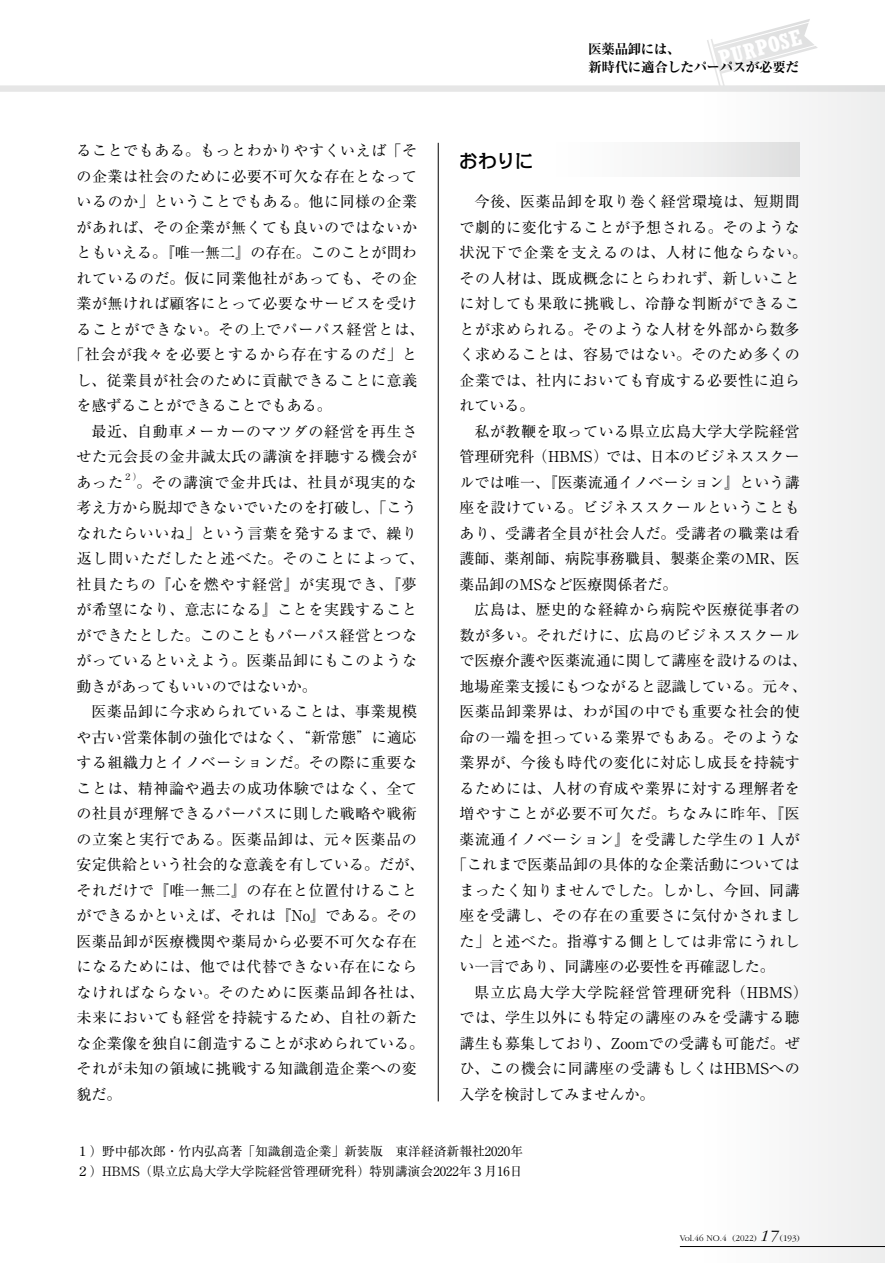
<style>
.page{position:relative;width:885px;height:1263px;background:#fff}
.page>*{position:absolute;margin:0;border:0;box-sizing:border-box;transform-origin:0 0}
.t1{font:700 condensed 22.05px "Rockwell";color:#fff}
.t2{font:500 18.75px "Kakumin Pro";color:#000}
.t3{font:15px/25.5px "Ryumin Pr 6 N";letter-spacing:.035em;color:#000}
.t4{font:15px "Ryumin Pr 6 N";letter-spacing:.01em;color:#000}
.t5{font:15px "Ryumin Pr 6 N";color:#000}
.t6{font:15px "Ryumin Pr 6 N";letter-spacing:.065em;color:#000}
.t7{font:15px "Ryumin Pr 6 N";letter-spacing:.06em;color:#000}
.t8{font:15px "Ryumin Pr 6 N";letter-spacing:.07em;color:#000}
.t9{font:15px "Ryumin Pr 6 N";letter-spacing:.075em;color:#000}
.t10{font:700 expanded 13.5px "Ryumin Pro";letter-spacing:-.025em;color:#000}
.t11{font:12.75px/20.9px "Ryumin Pr 6 N";color:#000}
.t12{font:300 9px "Garamond";color:#000}
.t13{font:8.7px "Ryumin Pr 6 N";color:#000}
.s1{font-style:italic;font-size:16.5px}
</style>
<div class="page">
<div style="left:693px;top:85px;width:191px;height:1178px;background:#f7f7f7"></div>
<hr style="left:679px;top:1246px;width:205px;height:1px;background:#000">
<hr style="left:438px;top:143px;width:1px;height:958px;background:#000">
<div style="left:459px;top:143px;width:340px;height:34px;background:linear-gradient(to right,#fff,#e4e4e4)"></div>
<svg style="left:707px;top:19px;width:111px;height:66px"></svg>
<div style="left:0;top:85px;width:884px;height:7px;background:#e6e6e6"></div>
<p class="t3" style="left:77px;top:137px;width:342px">ることでもある。もっとわかりやすくいえば「そ</p>
<p class="t3" style="left:77px;top:162px;width:342px">の企業は社会のために必要不可欠な存在となって</p>
<p class="t3" style="left:77px;top:188px;width:342px">いるのか」ということでもある。他に同様の企業</p>
<p class="t3" style="left:77px;top:213px;width:342px">があれば、その企業が無くても良いのではないか</p>
<p class="t4" style="left:77px;top:241px;width:342px">ともいえる。『唯一無二』の存在。このことが問わ</p>
<p class="t3" style="left:77px;top:264px;width:342px">れているのだ。仮に同業他社があっても、その企</p>
<p class="t3" style="left:77px;top:290px;width:342px">業が無ければ顧客にとって必要なサービスを受け</p>
<p class="t6" style="left:77px;top:317px;width:349px">ることができない。その上でパーパス経営とは、</p>
<p class="t7" style="left:69px;top:343px;width:349px">「社会が我々を必要とするから存在するのだ」と</p>
<p class="t3" style="left:77px;top:366px;width:342px">し、従業員が社会のために貢献できることに意義</p>
<p class="t5" style="left:77px;top:394px;width:257px">を感ずることができることでもある。</p>
<p class="t3" style="left:92px;top:417px;width:327px">最近、自動車メーカーのマツダの経営を再生さ</p>
<p class="t3" style="left:77px;top:443px;width:342px">せた元会長の金井誠太氏の講演を拝聴する機会が</p>
<p class="t3" style="left:77px;top:468px;width:48px">あった</p>
<p class="t13" style="left:123px;top:470px;width:19px">２）</p>
<p class="t3" style="left:77px;top:468px;width:349px;text-indent:60px">。その講演で金井氏は、社員が現実的な考え方から脱却できないでいたのを打破し、「こうなれたらいいね」という言葉を発するまで、繰り返し問いただしたと述べた。そのことによって、社員たちの『心を燃やす経営』が実現でき、『夢が希望になり、意志になる』ことを実践することができたとした。このこともパーパス経営とつながっているといえよう。医薬品卸にもこのような動きがあってもいいのではないか。</p>
<p class="t3" style="left:77px;top:698px;width:349px;text-indent:15px">医薬品卸に今求められていることは、事業規模や古い営業体制の強化ではなく、“新常態”に適応する組織力とイノベーションだ。その際に重要なことは、精神論や過去の成功体験ではなく、全ての社員が理解できるパーパスに則した戦略や戦術の立案と実行である。医薬品卸は、元々医薬品の安定供給という社会的な意義を有している。だが、それだけで『唯一無二』の存在と位置付けることができるかといえば、それは『No』である。その医薬品卸が医療機関や薬局から必要不可欠な存在になるためには、他では代替できない存在にならなければならない。そのために医薬品卸各社は、未来においても経営を持続するため、自社の新たな企業像を独自に創造することが求められている。それが未知の領域に挑戦する知識創造企業への変貌だ。</p>
<h1 class="t1" style="left:716px;top:46px;width:86px;rotate:-15deg">PURPOSE</h1>
<p class="t10" style="left:588px;top:39px;width:94px">医薬品卸には、</p>
<p class="t10" style="left:588px;top:57px;width:212px">新時代に適合したパーパスが必要だ</p>
<p class="t2" style="left:459px;top:146px;width:76px">おわりに</p>
<p class="t3" style="left:459px;top:188px;width:349px;text-indent:15px">今後、医薬品卸を取り巻く経営環境は、短期間で劇的に変化することが予想される。そのような状況下で企業を支えるのは、人材に他ならない。その人材は、既成概念にとらわれず、新しいことに対しても果敢に挑戦し、冷静な判断ができることが求められる。そのような人材を外部から数多く求めることは、容易ではない。そのため多くの企業では、社内においても育成する必要性に迫られている。</p>
<p class="t3" style="left:459px;top:417px;width:342px;text-align:justify;text-indent:15px">私が教鞭を取っている県立広島大学大学院経営管理研究科（HBMS）では、日本のビジネススクールでは唯一、『医薬流通イノベーション』という講座を設けている。ビジネススクールということもあり、受講者全員が社会人だ。受講者の職業は看護師、薬剤師、病院事務職員、製薬企業のMR、医薬品卸のMSなど医療関係者だ。</p>
<p class="t3" style="left:474px;top:596px;width:327px">広島は、歴史的な経緯から病院や医療従事者の</p>
<p class="t3" style="left:459px;top:621px;width:342px">数が多い。それだけに、広島のビジネススクール</p>
<p class="t4" style="left:459px;top:649px;width:349px">で医療介護や医薬流通に関して講座を設けるのは、</p>
<p class="t4" style="left:459px;top:674px;width:349px">地場産業支援にもつながると認識している。元々、</p>
<p class="t3" style="left:459px;top:698px;width:342px">医薬品卸業界は、わが国の中でも重要な社会的使</p>
<p class="t3" style="left:459px;top:723px;width:342px">命の一端を担っている業界でもある。そのような</p>
<p class="t3" style="left:459px;top:749px;width:342px">業界が、今後も時代の変化に対応し成長を持続す</p>
<p class="t3" style="left:459px;top:774px;width:342px">るためには、人材の育成や業界に対する理解者を</p>
<p class="t8" style="left:459px;top:802px;width:342px">増やすことが必要不可欠だ。ちなみに昨年、『医</p>
<p class="t3" style="left:459px;top:825px;width:342px">薬流通イノベーション』を受講した学生の１人が</p>
<p class="t4" style="left:452px;top:853px;width:349px">「これまで医薬品卸の具体的な企業活動については</p>
<p class="t3" style="left:459px;top:876px;width:342px">まったく知りませんでした。しかし、今回、同講</p>
<p class="t3" style="left:459px;top:902px;width:342px">座を受講し、その存在の重要さに気付かされまし</p>
<p class="t3" style="left:459px;top:927px;width:342px">た」と述べた。指導する側としては非常にうれし</p>
<p class="t5" style="left:459px;top:955px;width:317px">い一言であり、同講座の必要性を再確認した。</p>
<p class="t9" style="left:474px;top:980px;width:335px">県立広島大学大学院経営管理研究科（HBMS）</p>
<p class="t3" style="left:459px;top:1004px;width:342px">では、学生以外にも特定の講座のみを受講する聴</p>
<p class="t4" style="left:459px;top:1031px;width:342px">講生も募集しており、Zoomでの受講も可能だ。ぜ</p>
<p class="t3" style="left:459px;top:1055px;width:342px">ひ、この機会に同講座の受講もしくはHBMSへの</p>
<p class="t5" style="left:459px;top:1082px;width:196px">入学を検討してみませんか。</p>
<p class="t11" style="left:77px;top:1140px;width:448px">１）野中郁次郎・竹内弘高著「知識創造企業」新装版　東洋経済新報社2020年<br>２）HBMS（県立広島大学大学院経営管理研究科）特別講演会2022年３月16日</p>
<p class="t12" style="left:679px;top:1233px;width:121px">Vol.46 NO.4 (2022) <span class="s1">17</span> (193)</p>
</div>
